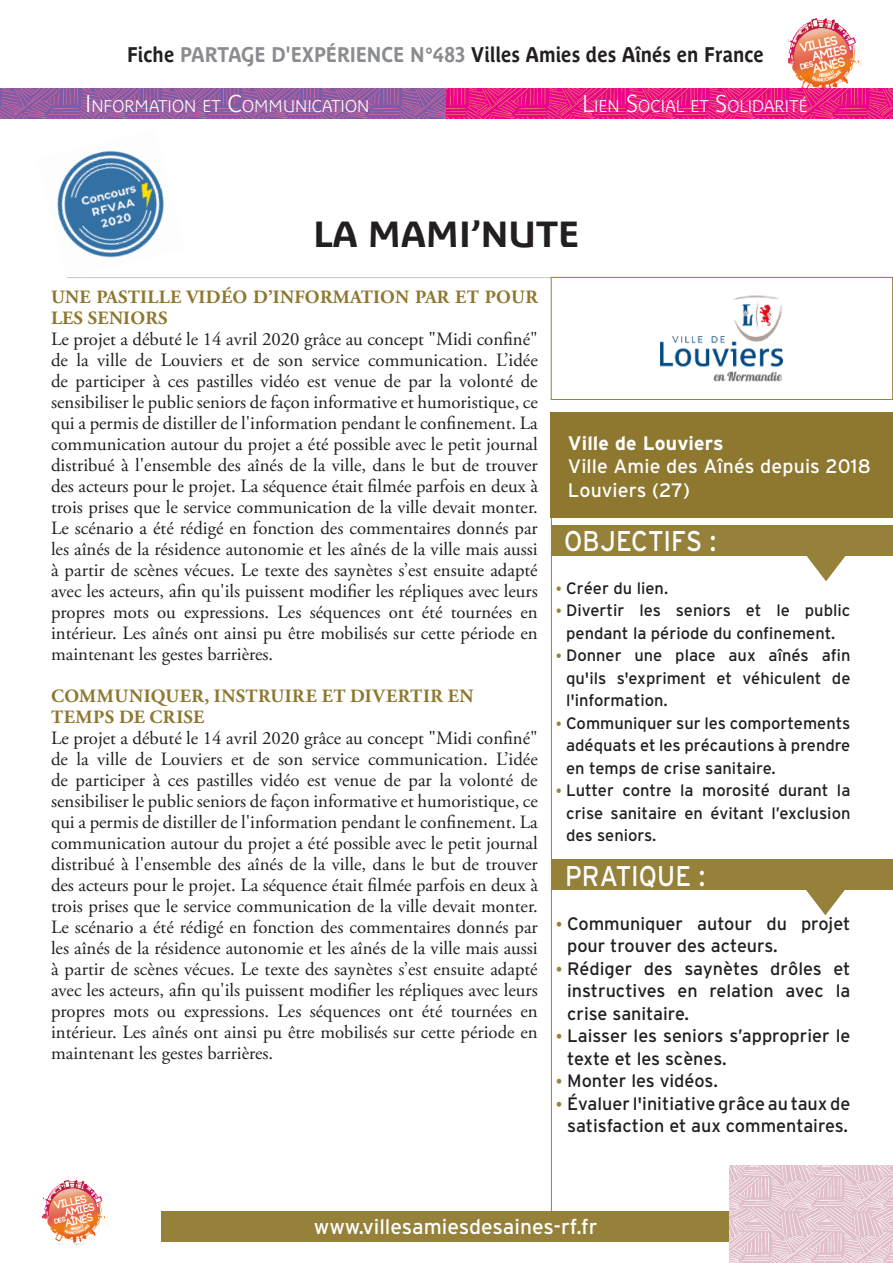
<style>
.page{position:relative;width:893px;height:1263px;background:#fff}
.page>*{position:absolute;margin:0;border:0;box-sizing:border-box;transform-origin:0 0}
.Titre_Fondation{font:700 36px "Parisine Plus Std";color:#231f20}
.Titre_cadre_Fiches_K{font:28.5px "Interstate";letter-spacing:.005em;color:#fff;scale:.9 1}
.Texte_Fiches{font:700 21px "Parisine Plus Std";letter-spacing:-.005em;color:#231f20;scale:.9 1}
.Hyperlien_Source{font:21px "Interstate";color:#fff}
.Texte_Fiches-2{font:19.5px "Interstate";letter-spacing:.005em;color:#fff}
.Texte_Fiches-3{font:700 19.5px "Interstate";letter-spacing:.005em;color:#fff}
.Hyperlien_Source_en{font:18.75px/21px "Adobe Garamond Pro";color:#231f20;text-align:justify}
.Hyperlien_Source_en-2{font:700 18.75px/21px "Adobe Garamond Pro";letter-spacing:.015em;color:#8e7830}
.Texte_Fiches-4{font:700 18.75px/21px "Adobe Garamond Pro";letter-spacing:.025em;color:#8e7830}
.Hyperlien_Source_en-3{font:18px/22.5px "Interstate";color:#231f20}
.t1{font:700 16.8px "Parisine Plus Std Clair";color:#fff}
.Hyperlien_Source_en-4{font:16.5px/22.5px "Interstate";color:#231f20;text-align:justify}
.s1{color:#8a8c8f}
.s2{font-size:24px}
.s3{font-family:"Adobe Garamond Pro";color:#95813a}
</style>
<div class="page">
<img style="left:57px;top:150px;width:107px;height:108px">
<hr style="left:67px;top:277px;width:826px;height:1px;background:#c7c8ca">
<div style="left:162px;top:1212px;width:591px;height:30px;background:#95813a"></div>
<img style="left:661px;top:295px;width:122px;height:87px">
<div style="left:551px;top:277px;width:342px;height:123px;border:1px solid #95813a"></div>
<hr style="left:551px;top:477px;width:1px;height:750px;background:#95813a">
<div style="left:552px;top:525px;width:341px;height:30px;background:#95813a"></div>
<svg style="left:804px;top:555px;width:44px;height:26px"></svg>
<div style="left:551px;top:413px;width:342px;height:105px;background:#8e7830"></div>
<div style="left:551px;top:859px;width:342px;height:30px;background:#95813a"></div>
<svg style="left:803px;top:889px;width:44px;height:26px"></svg>
<img style="left:730px;top:1165px;width:163px;height:98px">
<img style="left:788px;top:18px;width:70px;height:70px">
<div style="left:40px;top:1179px;width:65px;height:70px;background:#231f20;opacity:.25"></div>
<img style="left:43px;top:1179px;width:62px;height:64px">
<img style="left:0;top:88px;width:446px;height:31px">
<svg style="left:446px;top:88px;width:447px;height:31px;background:#ea1e82"></svg>
<p class="Texte_Fiches" style="left:127px;top:42px;width:709px">Fiche <span class="s1">PARTAGE D'EXPÉRIENCE N°483</span> Villes Amies des Aînés en France</p>
<p class="t1" style="left:85px;top:97px;width:286px"><span class="s2">I</span>NFORMATION ET <span class="s2">C</span>OMMUNICATION</p>
<p class="t1" style="left:582px;top:97px;width:227px"><span class="s2">L</span>I EN <span class="s2">S</span>OCIAL ET <span class="s2">S</span>OLI DARITÉ</p>
<p class="Titre_Fondation" style="left:314px;top:214px;width:267px">LA MAMI’NUTE</p>
<p class="Hyperlien_Source_en-2" style="left:51px;top:287px;width:488px">UNE PASTILLE VIDÉO D’INFORMATION PAR ET POUR<br>LES SENIORS</p>
<p class="Hyperlien_Source_en" style="left:51px;top:329px;width:488px">Le projet a débuté le 14 avril 2020 grâce au concept "Midi confiné" de la ville de Louviers et de son service communication. L’idée de participer à ces pastilles vidéo est venue de par la volonté de sensibiliser le public seniors de façon informative et humoristique, ce qui a permis de distiller de l'information pendant le confinement. La communication autour du projet a été possible avec le petit journal distribué à l'ensemble des aînés de la ville, dans le but de trouver des acteurs pour le projet. La séquence était filmée parfois en deux à trois prises que le service communication de la ville devait monter.<br>Le scénario a été rédigé en fonction des commentaires donnés par les aînés de la résidence autonomie et les aînés de la ville mais aussi à partir de scènes vécues. Le texte des saynètes s’est ensuite adapté avec les acteurs, afin qu'ils puissent modifier les répliques avec leurs propres mots ou expressions. Les séquences ont été tournées en intérieur. Les aînés ont ainsi pu être mobilisés sur cette période en maintenant les gestes barrières.</p>
<p class="Texte_Fiches-4" style="left:51px;top:686px;width:424px">COMMUNIQUER, INSTRUIRE ET DIVERTIR EN<br>TEMPS DE CRISE</p>
<p class="Hyperlien_Source_en" style="left:51px;top:728px;width:488px">Le projet a débuté le 14 avril 2020 grâce au concept "Midi confiné" de la ville de Louviers et de son service communication. L’idée de participer à ces pastilles vidéo est venue de par la volonté de sensibiliser le public seniors de façon informative et humoristique, ce qui a permis de distiller de l'information pendant le confinement. La communication autour du projet a été possible avec le petit journal distribué à l'ensemble des aînés de la ville, dans le but de trouver des acteurs pour le projet. La séquence était filmée parfois en deux à trois prises que le service communication de la ville devait monter.<br>Le scénario a été rédigé en fonction des commentaires donnés par les aînés de la résidence autonomie et les aînés de la ville mais aussi à partir de scènes vécues. Le texte des saynètes s’est ensuite adapté avec les acteurs, afin qu'ils puissent modifier les répliques avec leurs propres mots ou expressions. Les séquences ont été tournées en intérieur. Les aînés ont ainsi pu être mobilisés sur cette période en maintenant les gestes barrières.</p>
<p class="Texte_Fiches-3" style="left:568px;top:432px;width:157px">Ville de Louviers</p>
<p class="Texte_Fiches-2" style="left:568px;top:455px;width:304px">Ville Amie des Aînés depuis 2018</p>
<p class="Texte_Fiches-2" style="left:568px;top:479px;width:124px">Louviers (27)</p>
<p class="Titre_cadre_Fiches_K" style="left:564px;top:525px;width:170px">OBJECTIFS :</p>
<p class="Hyperlien_Source_en-4" style="left:555px;top:576px;width:114px"><span class="s3">•</span> Créer du lien.</p>
<p class="Hyperlien_Source_en-4" style="left:555px;top:599px;width:297px;text-align:center"><span class="s3">•</span> Divertir les seniors et le public pendant la période du confinement.</p>
<p class="Hyperlien_Source_en-4" style="left:566px;top:644px;width:286px;text-indent:-11px"><span class="s3">•</span> Donner une place aux aînés afin qu'ils s'expriment et véhiculent de l'information.</p>
<p class="Hyperlien_Source_en-4" style="left:566px;top:711px;width:286px;text-indent:-11px"><span class="s3">•</span> Communiquer sur les comportements adéquats et les précautions à prendre en temps de crise sanitaire.</p>
<p class="Hyperlien_Source_en-4" style="left:566px;top:779px;width:286px;text-indent:-11px"><span class="s3">•</span> Lutter contre la morosité durant la crise sanitaire en évitant l’exclusion des seniors.</p>
<p class="Titre_cadre_Fiches_K" style="left:565px;top:859px;width:157px">PRATIQUE :</p>
<p class="Hyperlien_Source_en-3" style="left:567px;top:912px;width:285px;text-indent:-12px"><span class="s3">•</span> Communiquer autour du projet pour trouver des acteurs.</p>
<p class="Hyperlien_Source_en-3" style="left:567px;top:957px;width:285px;text-align:justify;text-indent:-12px"><span class="s3">•</span> Rédiger des saynètes drôles et instructives en relation avec la crise sanitaire.</p>
<p class="Hyperlien_Source_en-3" style="left:567px;top:1024px;width:285px;text-indent:-12px"><span class="s3">•</span> Laisser les seniors s’approprier le texte et les scènes.</p>
<p class="Hyperlien_Source_en-3" style="left:555px;top:1069px;width:164px"><span class="s3">•</span> Monter les vidéos.</p>
<p class="Hyperlien_Source_en-3" style="left:555px;top:1092px;width:297px;text-align:center"><span class="s3">•</span> Évaluer l'initiative grâce au taux de satisfaction et aux commentaires.</p>
<p class="Hyperlien_Source" style="left:314px;top:1214px;width:285px">www.villesamiesdesaines-rf.fr</p>
</div>
